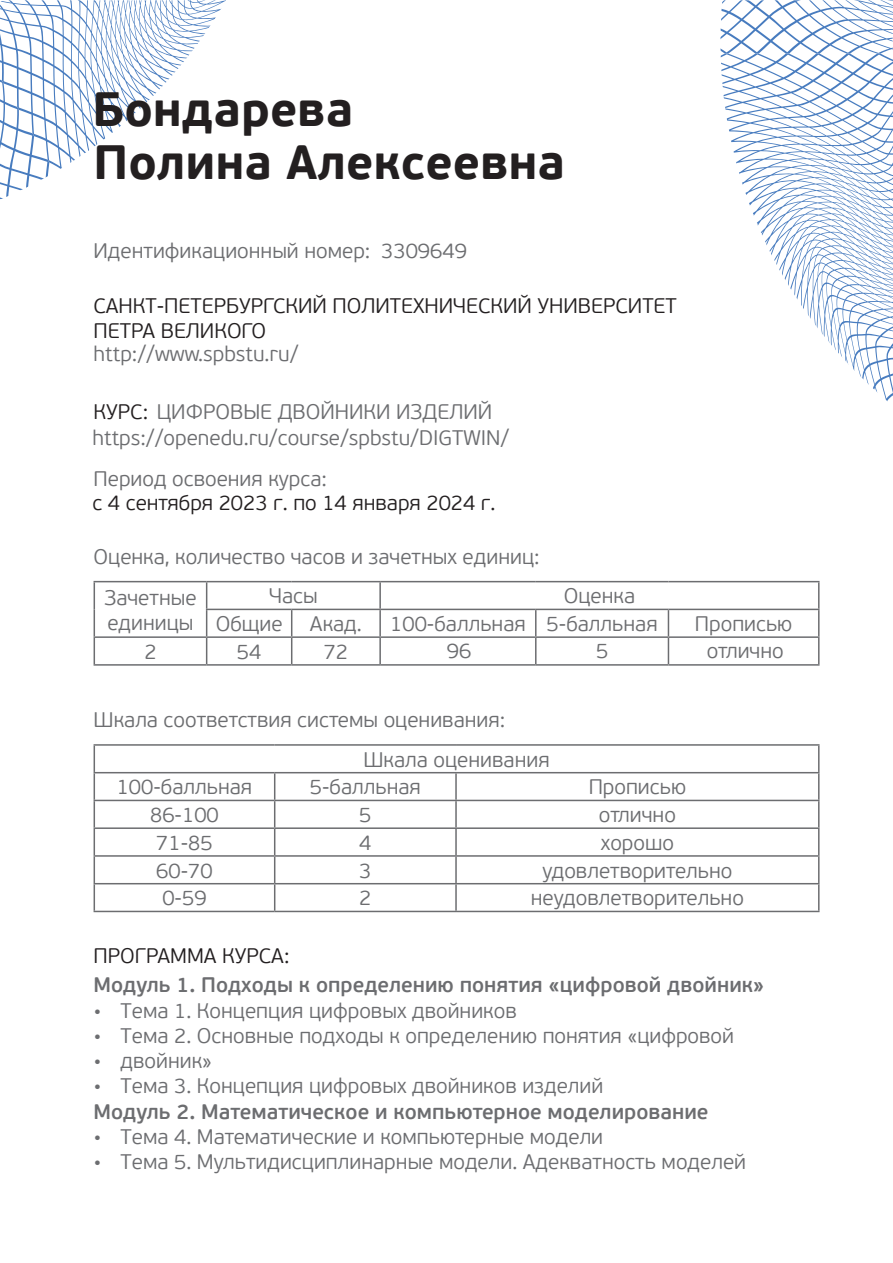
<style>
.page{position:relative;width:893px;height:1263px;background:#fff}
.page>*{position:absolute;margin:0;border:0;box-sizing:border-box;transform-origin:0 0}
.t1{font:700 48px "PF Beau Sans Pro";color:#231f20}
.t2{font:300 21px/25.2px "PF Beau Sans Pro";color:#6c6d70}
.t3{font:300 21px/25.3px "PF Beau Sans Pro";color:#231f20}
.t4{font:600 21px "PF Beau Sans Pro";color:#6c6d70}
.s1{color:#231f20}
</style>
<div class="page">
<svg style="left:720px;top:0;width:173px;height:54px"></svg>
<svg style="left:720px;top:54px;width:173px;height:348px"></svg>
<svg style="left:0;top:0;width:226px;height:199px"></svg>
<hr style="left:94px;top:581px;width:113px;height:1px;background:#6c6d70">
<hr style="left:207px;top:581px;width:85px;height:1px;background:#6c6d70">
<hr style="left:292px;top:581px;width:88px;height:1px;background:#6c6d70">
<hr style="left:380px;top:581px;width:156px;height:1px;background:#6c6d70">
<hr style="left:379px;top:582px;width:2px;height:27px;background:#6c6d70">
<hr style="left:536px;top:581px;width:132px;height:1px;background:#6c6d70">
<hr style="left:668px;top:581px;width:151px;height:1px;background:#6c6d70">
<hr style="left:206px;top:609px;width:86px;height:1px;background:#6c6d70">
<hr style="left:292px;top:609px;width:88px;height:1px;background:#6c6d70">
<hr style="left:380px;top:609px;width:156px;height:1px;background:#6c6d70">
<hr style="left:379px;top:610px;width:2px;height:26px;background:#6c6d70">
<hr style="left:536px;top:609px;width:132px;height:1px;background:#6c6d70">
<hr style="left:668px;top:609px;width:151px;height:1px;background:#6c6d70">
<hr style="left:94px;top:636px;width:113px;height:2px;background:#6c6d70">
<svg style="left:94px;top:582px;width:1px;height:82px"></svg>
<hr style="left:207px;top:636px;width:85px;height:2px;background:#6c6d70">
<svg style="left:206px;top:582px;width:1px;height:82px"></svg>
<hr style="left:292px;top:636px;width:88px;height:2px;background:#6c6d70">
<svg style="left:291px;top:610px;width:1px;height:54px"></svg>
<hr style="left:380px;top:636px;width:156px;height:2px;background:#6c6d70">
<hr style="left:379px;top:638px;width:2px;height:26px;background:#6c6d70">
<hr style="left:536px;top:636px;width:132px;height:2px;background:#6c6d70">
<svg style="left:535px;top:610px;width:1px;height:54px"></svg>
<hr style="left:668px;top:636px;width:151px;height:2px;background:#6c6d70">
<svg style="left:668px;top:610px;width:1px;height:54px"></svg>
<svg style="left:818px;top:582px;width:1px;height:82px"></svg>
<hr style="left:94px;top:664px;width:113px;height:2px;background:#6c6d70">
<hr style="left:207px;top:664px;width:85px;height:2px;background:#6c6d70">
<hr style="left:292px;top:664px;width:88px;height:2px;background:#6c6d70">
<hr style="left:380px;top:664px;width:156px;height:2px;background:#6c6d70">
<hr style="left:536px;top:664px;width:132px;height:2px;background:#6c6d70">
<hr style="left:668px;top:664px;width:151px;height:2px;background:#6c6d70">
<hr style="left:94px;top:744px;width:181px;height:2px;background:#6c6d70">
<hr style="left:275px;top:744px;width:181px;height:2px;background:#6c6d70">
<hr style="left:456px;top:744px;width:363px;height:2px;background:#6c6d70">
<hr style="left:94px;top:772px;width:181px;height:1px;background:#6c6d70">
<hr style="left:275px;top:772px;width:181px;height:1px;background:#6c6d70">
<hr style="left:456px;top:772px;width:363px;height:1px;background:#6c6d70">
<hr style="left:455px;top:773px;width:2px;height:27px;background:#6c6d70">
<hr style="left:94px;top:800px;width:181px;height:1px;background:#6c6d70">
<hr style="left:275px;top:800px;width:181px;height:1px;background:#6c6d70">
<hr style="left:456px;top:800px;width:363px;height:1px;background:#6c6d70">
<hr style="left:455px;top:801px;width:2px;height:26px;background:#6c6d70">
<hr style="left:94px;top:827px;width:181px;height:2px;background:#6c6d70">
<hr style="left:275px;top:827px;width:181px;height:2px;background:#6c6d70">
<hr style="left:456px;top:827px;width:363px;height:2px;background:#6c6d70">
<hr style="left:455px;top:829px;width:2px;height:26px;background:#6c6d70">
<hr style="left:94px;top:855px;width:181px;height:2px;background:#6c6d70">
<hr style="left:275px;top:855px;width:181px;height:2px;background:#6c6d70">
<hr style="left:456px;top:855px;width:363px;height:2px;background:#6c6d70">
<hr style="left:455px;top:857px;width:2px;height:26px;background:#6c6d70">
<hr style="left:94px;top:883px;width:181px;height:1px;background:#6c6d70">
<svg style="left:94px;top:746px;width:1px;height:165px"></svg>
<hr style="left:275px;top:883px;width:181px;height:1px;background:#6c6d70">
<svg style="left:274px;top:773px;width:1px;height:138px"></svg>
<hr style="left:456px;top:883px;width:363px;height:1px;background:#6c6d70">
<hr style="left:455px;top:884px;width:2px;height:27px;background:#6c6d70">
<svg style="left:818px;top:746px;width:1px;height:165px"></svg>
<hr style="left:94px;top:911px;width:181px;height:1px;background:#6c6d70">
<hr style="left:275px;top:911px;width:181px;height:1px;background:#6c6d70">
<hr style="left:456px;top:911px;width:363px;height:1px;background:#6c6d70">
<h1 class="t1" style="left:92px;top:79px;width:262px">Бондарева</h1>
<h1 class="t1" style="left:94px;top:133px;width:473px">Полина Алексеевна</h1>
<p class="t2" style="left:94px;top:238px;width:278px">Идентификационный номер:</p>
<p class="t3" style="left:94px;top:293px;width:585px">САНКТ-ПЕТЕРБУРГСКИЙ ПОЛИТЕХНИЧЕСКИЙ УНИВЕРСИТЕТ<br>ПЕТРА ВЕЛИКОГО</p>
<p class="t2" style="left:94px;top:342px;width:206px">http://www.spbstu.ru/</p>
<p class="t2" style="left:94px;top:400px;width:400px"><span class="s1">КУРС:</span> ЦИФРОВЫЕ ДВОЙНИКИ ИЗДЕЛИЙ</p>
<p class="t2" style="left:381px;top:238px;width:87px">3309649</p>
<p class="t2" style="left:92px;top:426px;width:418px">https://openedu.ru/course/spbstu/DIGTWIN/</p>
<p class="t2" style="left:94px;top:466px;width:235px">Период освоения курса:</p>
<p class="t3" style="left:92px;top:490px;width:404px">с 4 сентября 2023 г. по 14 января 2024 г.</p>
<p class="t2" style="left:94px;top:545px;width:448px">Оценка, количество часов и зачетных единиц:</p>
<p class="t2" style="left:104px;top:585px;width:94px">Зачетные единицы</p>
<p class="t2" style="left:269px;top:584px;width:50px">Часы</p>
<p class="t2" style="left:564px;top:584px;width:73px">Оценка</p>
<p class="t2" style="left:216px;top:612px;width:69px">Общие</p>
<p class="t2" style="left:310px;top:612px;width:53px">Акад.</p>
<p class="t2" style="left:390px;top:612px;width:269px">100-балльная 5-балльная</p>
<p class="t2" style="left:695px;top:612px;width:99px">Прописью</p>
<p class="t2" style="left:144px;top:639px;width:14px">2</p>
<p class="t2" style="left:237px;top:639px;width:26px">54</p>
<p class="t2" style="left:324px;top:639px;width:26px">72</p>
<p class="t2" style="left:447px;top:639px;width:26px">96</p>
<p class="t2" style="left:596px;top:639px;width:14px">5</p>
<p class="t2" style="left:707px;top:639px;width:79px">отлично</p>
<p class="t2" style="left:94px;top:707px;width:413px">Шкала соответствия системы оценивания:</p>
<p class="t2" style="left:363px;top:747px;width:188px">Шкала оценивания</p>
<p class="t2" style="left:117px;top:775px;width:137px">100-балльная</p>
<p class="t2" style="left:310px;top:775px;width:113px">5-балльная</p>
<p class="t2" style="left:589px;top:775px;width:99px">Прописью</p>
<p class="t2" style="left:150px;top:803px;width:70px">86-100</p>
<p class="t2" style="left:359px;top:803px;width:14px">5</p>
<p class="t2" style="left:599px;top:803px;width:79px">отлично</p>
<p class="t2" style="left:156px;top:830px;width:58px">71-85</p>
<p class="t2" style="left:359px;top:830px;width:14px">4</p>
<p class="t2" style="left:601px;top:830px;width:75px">хорошо</p>
<p class="t2" style="left:156px;top:858px;width:58px">60-70</p>
<p class="t2" style="left:359px;top:858px;width:14px">3</p>
<p class="t2" style="left:542px;top:858px;width:192px">удовлетворительно</p>
<p class="t2" style="left:162px;top:886px;width:46px">0-59</p>
<p class="t2" style="left:359px;top:886px;width:14px">2</p>
<p class="t2" style="left:531px;top:886px;width:215px">неудовлетворительно</p>
<p class="t3" style="left:94px;top:943px;width:197px">ПРОГРАММА КУРСА:</p>
<p class="t4" style="left:94px;top:973px;width:672px">Модуль 1. Подходы к определению понятия «цифровой двойник»</p>
<p class="t2" style="left:94px;top:998px;width:425px">• Тема 1. Концепция цифровых двойников</p>
<p class="t2" style="left:94px;top:1023px;width:642px">• Тема 2. Основные подходы к определению понятия «цифровой</p>
<p class="t2" style="left:94px;top:1048px;width:120px">• двойник»</p>
<p class="t2" style="left:94px;top:1074px;width:511px">• Тема 3. Концепция цифровых двойников изделий</p>
<p class="t4" style="left:94px;top:1099px;width:616px">Модуль 2. Математическое и компьютерное моделирование</p>
<p class="t2" style="left:94px;top:1124px;width:511px">• Тема 4. Математические и компьютерные модели</p>
<p class="t2" style="left:94px;top:1149px;width:654px">• Тема 5. Мультидисциплинарные модели. Адекватность моделей</p>
</div>
